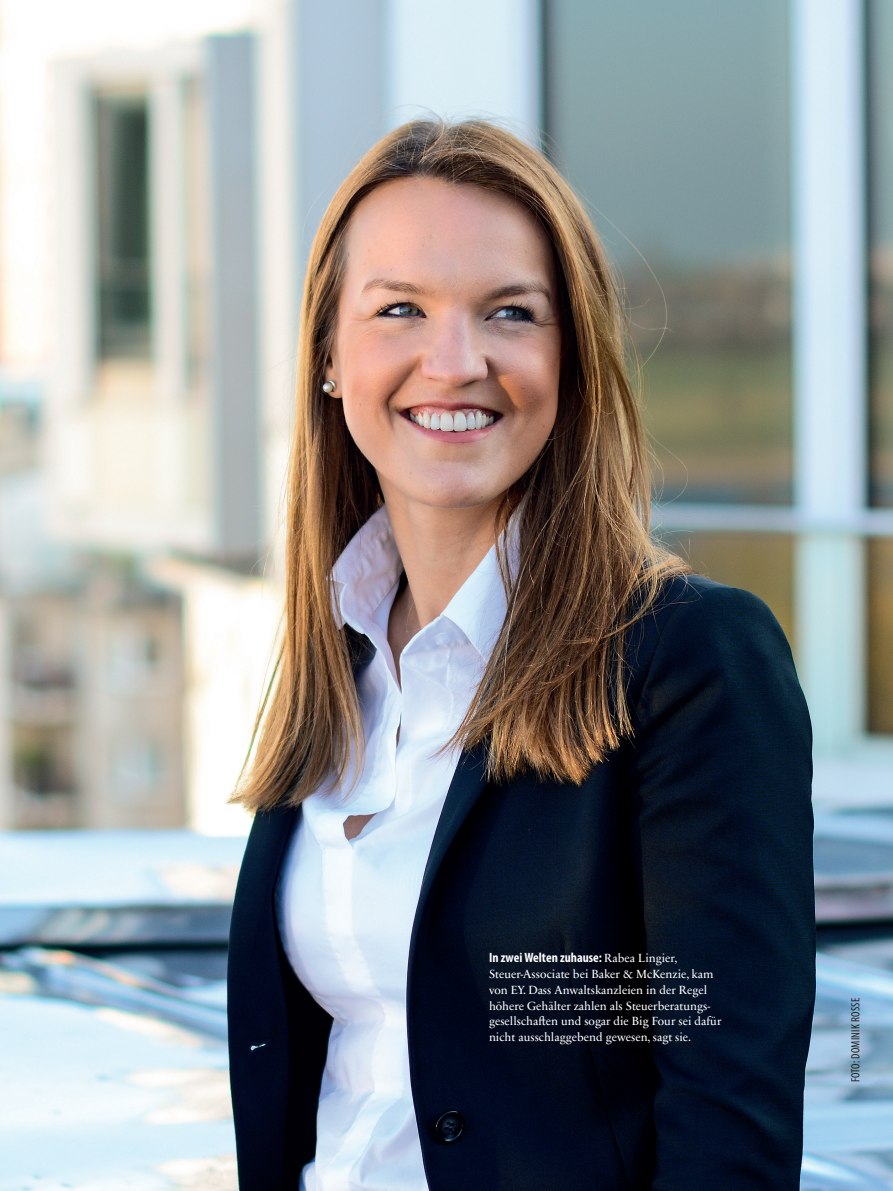
<style>
.page{position:relative;width:893px;height:1191px;background:#fff}
.page>*{position:absolute;margin:0;border:0;box-sizing:border-box;transform-origin:0 0}
.t1{font:700 condensed 13.5px "Myriad Pro";color:#fff}
.t2{font:12px/15.9px "Sabon Next LT Pro";color:#fff}
.t3{font:condensed 12px "Myriad Pro";letter-spacing:.02em;color:#231f20}
.s1{font-family:"Sabon Next LT Pro";font-weight:400;font-stretch:normal;font-size:12px}
</style>
<div class="page">
<img style="left:0;top:0;width:893px;height:1191px">
<p class="t1" style="left:489px;top:948px;width:190px">In zwei Welten zuhause: <span class="s1">Rabea Lingier,</span></p>
<p class="t2" style="left:489px;top:965px;width:234px">Steuer-Associate bei Baker &amp; McKenzie, kam von EY. Dass Anwaltskanzleien in der Regel höhere Gehälter zahlen als Steuerberatungs&shy;gesellschaften und sogar die Big Four sei dafür nicht ausschlaggebend gewesen, sagt sie.</p>
<p class="t3" style="left:848px;top:1082px;width:86px;rotate:-90deg">FOTO: DOMINIK ROSSE</p>
</div>
